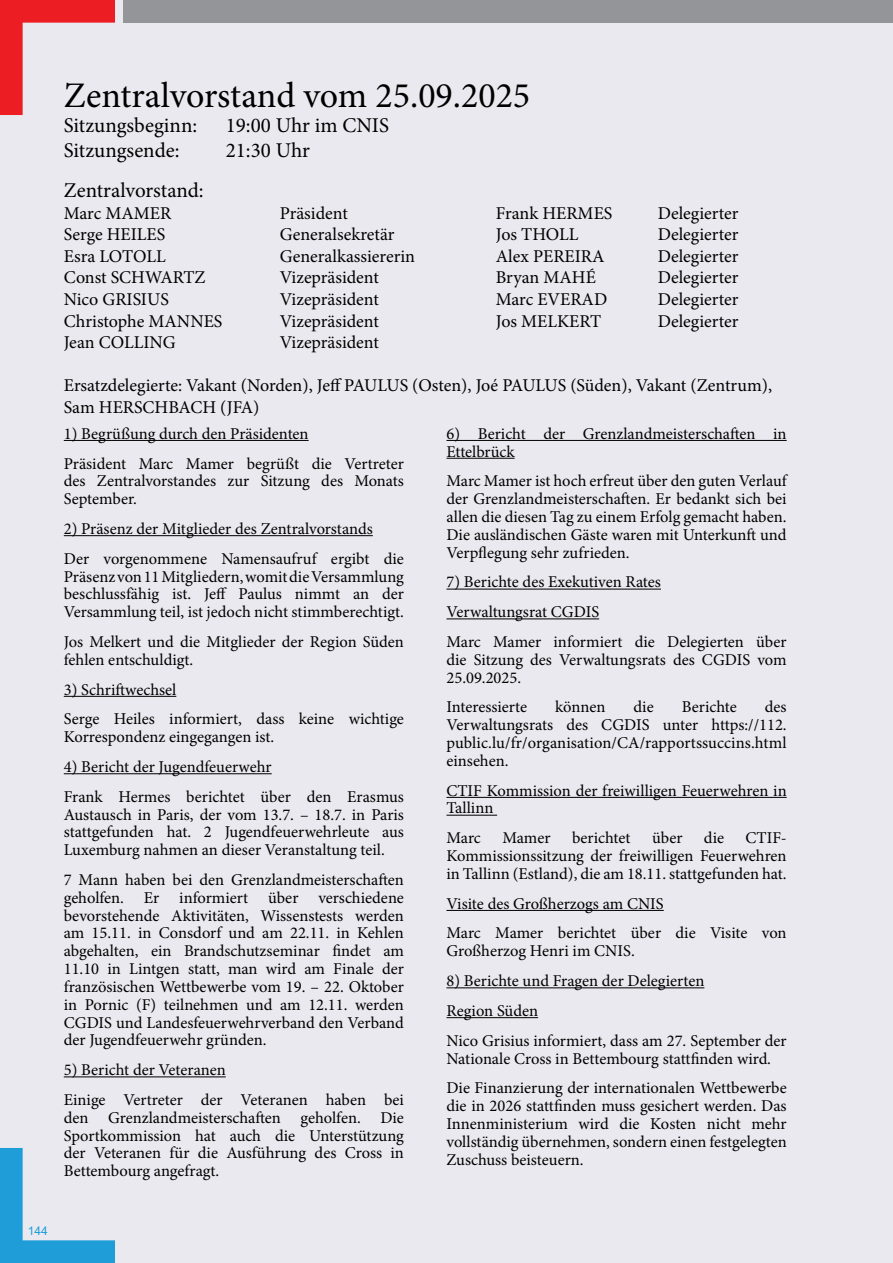
<style>
.page{position:relative;width:893px;height:1263px;background:#e9e9ef}
.page>*{position:absolute;margin:0;border:0;box-sizing:border-box;transform-origin:0 0}
.t1{font:36px "Minion Pro";color:#000}
.t2{font:21px "Minion Pro";color:#000}
.t3{font:18px/21.6px "Minion Pro";color:#000}
.t4{font:16.5px/17.9px "Minion Pro";color:#000}
.t5{font:12px "Arial";color:#1e9dd8}
</style>
<div class="page">
<hr style="left:64px;top:440px;width:245px;height:1px;background:#000">
<hr style="left:64px;top:535px;width:309px;height:1px;background:#000">
<hr style="left:64px;top:696px;width:112px;height:1px;background:#000">
<hr style="left:64px;top:773px;width:208px;height:1px;background:#000">
<hr style="left:64px;top:1076px;width:162px;height:1px;background:#000">
<hr style="left:446px;top:440px;width:341px;height:1px;background:#000">
<hr style="left:446px;top:458px;width:69px;height:1px;background:#000">
<hr style="left:446px;top:589px;width:215px;height:1px;background:#000">
<hr style="left:446px;top:618px;width:153px;height:1px;background:#000">
<hr style="left:446px;top:797px;width:341px;height:1px;background:#000">
<hr style="left:446px;top:815px;width:51px;height:1px;background:#000">
<hr style="left:446px;top:910px;width:218px;height:1px;background:#000">
<hr style="left:446px;top:987px;width:258px;height:1px;background:#000">
<hr style="left:446px;top:1017px;width:92px;height:1px;background:#000">
<div style="left:123px;top:0;width:770px;height:23px;background:#939598"></div>
<svg style="left:0;top:1148px;width:115px;height:115px"></svg>
<svg style="left:0;top:0;width:115px;height:115px"></svg>
<h1 class="t1" style="left:64px;top:71px;width:468px">Zentralvorstand vom 25.09.2025</h1>
<p class="t2" style="left:64px;top:111px;width:135px">Sitzungsbeginn:</p>
<p class="t2" style="left:226px;top:111px;width:165px">19:00 Uhr im CNIS</p>
<p class="t2" style="left:64px;top:136px;width:117px">Sitzungsende:</p>
<p class="t2" style="left:226px;top:136px;width:86px">21:30 Uhr</p>
<p class="t2" style="left:64px;top:176px;width:141px">Zentralvorstand:</p>
<p class="t3" style="left:64px;top:202px;width:109px">Marc MAMER</p>
<p class="t3" style="left:280px;top:202px;width:70px">Präsident</p>
<p class="t3" style="left:496px;top:202px;width:118px">Frank HERMES</p>
<p class="t3" style="left:658px;top:202px;width:82px">Delegierter</p>
<p class="t3" style="left:64px;top:224px;width:103px">Serge HEILES</p>
<p class="t3" style="left:280px;top:224px;width:116px">Generalsekretär</p>
<p class="t3" style="left:496px;top:224px;width:84px">Jos THOLL</p>
<p class="t3" style="left:658px;top:224px;width:82px">Delegierter</p>
<p class="t3" style="left:64px;top:245px;width:104px">Esra LOTOLL</p>
<p class="t3" style="left:280px;top:245px;width:137px">Generalkassiererin</p>
<p class="t3" style="left:496px;top:245px;width:110px">Alex PEREIRA</p>
<p class="t3" style="left:658px;top:245px;width:82px">Delegierter</p>
<p class="t3" style="left:64px;top:267px;width:143px">Const SCHWARTZ</p>
<p class="t3" style="left:280px;top:267px;width:101px">Vizepräsident</p>
<p class="t3" style="left:496px;top:267px;width:102px">Bryan MAHÉ</p>
<p class="t3" style="left:658px;top:267px;width:82px">Delegierter</p>
<p class="t3" style="left:64px;top:289px;width:107px">Nico GRISIUS</p>
<p class="t3" style="left:280px;top:289px;width:101px">Vizepräsident</p>
<p class="t3" style="left:496px;top:289px;width:113px">Marc EVERAD</p>
<p class="t3" style="left:658px;top:289px;width:82px">Delegierter</p>
<p class="t3" style="left:64px;top:310px;width:160px">Christophe MANNES</p>
<p class="t3" style="left:280px;top:310px;width:101px">Vizepräsident</p>
<p class="t3" style="left:496px;top:310px;width:107px">Jos MELKERT</p>
<p class="t3" style="left:658px;top:310px;width:82px">Delegierter</p>
<p class="t3" style="left:64px;top:332px;width:113px">Jean COLLING</p>
<p class="t3" style="left:280px;top:332px;width:101px">Vizepräsident</p>
<p class="t3" style="left:64px;top:375px;width:710px">Ersatzdelegierte: Vakant (Norden), Jeff PAULUS (Osten), Joé PAULUS (Süden), Vakant (Zentrum),<br>Sam HERSCHBACH (JFA)</p>
<p class="t4" style="left:64px;top:419px;width:342px;line-height:29.8px">1) Begrüßung durch den Präsidenten<br>Präsident Marc Mamer begrüßt die Vertreter</p>
<p class="t4" style="left:64px;top:472px;width:342px">des Zentralvorstandes zur Sitzung des Monats<br>September.</p>
<p class="t4" style="left:64px;top:514px;width:342px;line-height:29.8px">2) Präsenz der Mitglieder des Zentralvorstands<br>Der vorgenommene Namensaufruf ergibt die</p>
<p class="t4" style="left:64px;top:567px;width:342px;text-align:justify">Präsenz von 11 Mitgliedern, womit die Versammlung beschlussfähig ist. Jeff Paulus nimmt an der Versammlung teil, ist jedoch nicht stimmberechtigt.</p>
<p class="t4" style="left:64px;top:633px;width:342px">Jos Melkert und die Mitglieder der Region Süden fehlen entschuldigt.</p>
<p class="t4" style="left:64px;top:674px;width:342px;line-height:29.8px">3) Schriftwechsel<br>Serge Heiles informiert, dass keine wichtige</p>
<p class="t4" style="left:64px;top:728px;width:212px">Korrespondenz eingegangen ist.</p>
<p class="t4" style="left:64px;top:752px;width:342px;line-height:29.8px">4) Bericht der Jugendfeuerwehr<br>Frank Hermes berichtet über den Erasmus</p>
<p class="t4" style="left:64px;top:805px;width:342px;text-align:justify">Austausch in Paris, der vom 13.7. – 18.7. in Paris stattgefunden hat. 2 Jugendfeuerwehrleute aus Luxemburg nahmen an dieser Veranstaltung teil.</p>
<p class="t4" style="left:64px;top:871px;width:342px;text-align:justify">7 Mann haben bei den Grenzlandmeisterschaften geholfen. Er informiert über verschiedene bevorstehende Aktivitäten, Wissenstests werden am 15.11. in Consdorf und am 22.11. in Kehlen abgehalten, ein Brandschutzseminar findet am 11.10 in Lintgen statt, man wird am Finale der französischen Wettbewerbe vom 19. – 22. Oktober in Pornic (F) teilnehmen und am 12.11. werden CGDIS und Landesfeuerwehrverband den Verband der Jugendfeuerwehr gründen.</p>
<p class="t4" style="left:64px;top:1055px;width:342px;line-height:29.8px">5) Bericht der Veteranen<br>Einige Vertreter der Veteranen haben bei</p>
<p class="t4" style="left:64px;top:1108px;width:342px;text-align:justify">den Grenzlandmeisterschaften geholfen. Die Sportkommission hat auch die Unterstützung der Veteranen für die Ausführung des Cross in Bettembourg angefragt.</p>
<p class="t4" style="left:446px;top:425px;width:342px">6) Bericht der Grenzlandmeisterschaften in<br>Ettelbrück</p>
<p class="t4" style="left:446px;top:472px;width:342px;text-align:justify">Marc Mamer ist hoch erfreut über den guten Verlauf der Grenzlandmeisterschaften. Er bedankt sich bei allen die diesen Tag zu einem Erfolg gemacht haben.<br>Die ausländischen Gäste waren mit Unterkunft und Verpflegung sehr zufrieden.</p>
<p class="t4" style="left:446px;top:567px;width:342px;line-height:29.8px">7) Berichte des Exekutiven Rates<br>Verwaltungsrat CGDIS<br>Marc Mamer informiert die Delegierten über</p>
<p class="t4" style="left:446px;top:651px;width:342px">die Sitzung des Verwaltungsrats des CGDIS vom<br>25.09.2025.</p>
<p class="t4" style="left:446px;top:698px;width:82px">Interessierte</p>
<p class="t4" style="left:555px;top:698px;width:52px">können</p>
<p class="t4" style="left:634px;top:698px;width:22px">die</p>
<p class="t4" style="left:682px;top:698px;width:57px">Berichte</p>
<p class="t4" style="left:446px;top:698px;width:342px;text-align:justify;text-indent:318px">des Verwaltungsrats des CGDIS unter https://112. public.lu/fr/organisation/CA/rapportssuccins.html einsehen.</p>
<p class="t4" style="left:446px;top:781px;width:342px">CTIF Kommission der freiwilligen Feuerwehren in<br>Tallinn</p>
<p class="t4" style="left:446px;top:829px;width:36px">Marc</p>
<p class="t4" style="left:502px;top:829px;width:50px">Mamer</p>
<p class="t4" style="left:572px;top:829px;width:60px">berichtet</p>
<p class="t4" style="left:652px;top:829px;width:32px">über</p>
<p class="t4" style="left:704px;top:829px;width:22px">die</p>
<p class="t4" style="left:446px;top:829px;width:342px;text-align:justify;text-indent:299px">CTIF-Kommissionssitzung der freiwilligen Feuerwehren in Tallinn (Estland), die am 18.11. stattgefunden hat.</p>
<p class="t4" style="left:446px;top:888px;width:342px;line-height:29.8px">Visite des Großherzogs am CNIS<br>Marc Mamer berichtet über die Visite von</p>
<p class="t4" style="left:446px;top:942px;width:190px">Großherzog Henri im CNIS.</p>
<p class="t4" style="left:446px;top:966px;width:342px;line-height:29.8px">8) Berichte und Fragen der Delegierten<br>Region Süden<br>Nico Grisius informiert, dass am 27. September der</p>
<p class="t4" style="left:446px;top:1043px;width:342px;line-height:29.8px">Nationale Cross in Bettembourg stattfinden wird.<br>Die Finanzierung der internationalen Wettbewerbe</p>
<p class="t4" style="left:446px;top:1097px;width:342px;text-align:justify">die in 2026 stattfinden muss gesichert werden. Das Innenministerium wird die Kosten nicht mehr vollständig übernehmen, sondern einen festgelegten Zuschuss beisteuern.</p>
<p class="t5" style="left:28px;top:1222px;width:22px">144</p>
</div>
